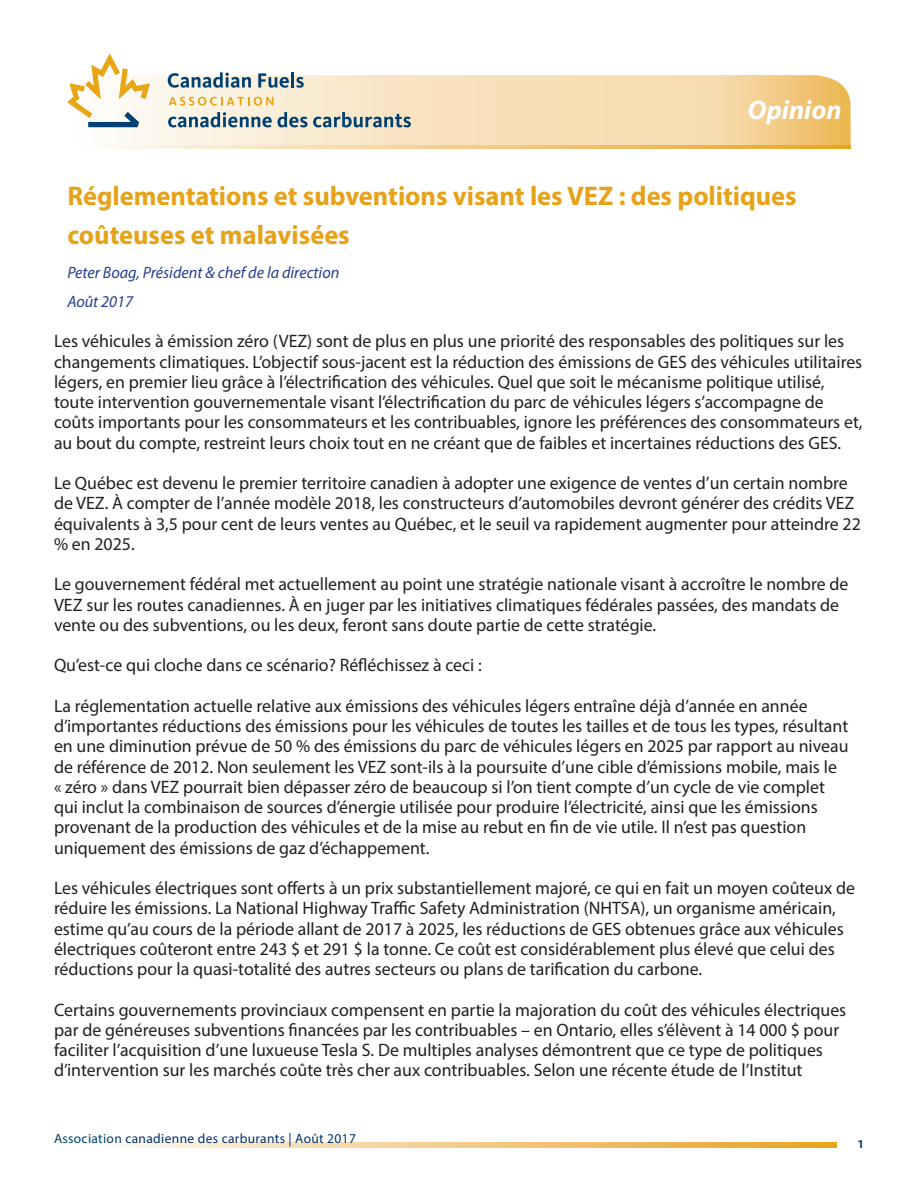
<style>
.page{position:relative;width:918px;height:1188px;background:#fff}
.page>*{position:absolute;margin:0;border:0;box-sizing:border-box;transform-origin:0 0}
.Heading_Bold_24pt{font:700 27px/39px "Myriad Pro";color:#e6a218}
.t1{font:italic 700 27px "Myriad Pro";color:#fff}
.Body_copy_10_1_2_pt{font:18px/20.2px "Myriad Pro";color:#231f20}
.Heading_Bold_24pt-2{font:italic 16.5px "Myriad Pro";color:#253f8e}
.t2{font:13.5px "Myriad Pro";letter-spacing:.025em;color:#00306d}
.t3{font:700 12px "Myriad Pro";color:#004270}
.s1{color:#004270}
</style>
<div class="page">
<svg style="left:88px;top:75px;width:763px;height:71px;background:#f6deb5"></svg>
<svg style="left:106px;top:146px;width:745px;height:3px;background:#f2cc89"></svg>
<svg style="left:168px;top:72px;width:83px;height:16px"></svg>
<svg style="left:258px;top:73px;width:31px;height:15px"></svg>
<hr style="left:291px;top:72px;width:3px;height:15px;background:#004073">
<svg style="left:296px;top:77px;width:8px;height:11px"></svg>
<svg style="left:169px;top:97px;width:104px;height:9px"></svg>
<svg style="left:168px;top:112px;width:104px;height:15px;background:#9baeb7"></svg>
<svg style="left:278px;top:112px;width:133px;height:15px;background:#9eabab"></svg>
<svg style="left:67px;top:54px;width:83px;height:73px"></svg>
<svg style="left:111px;top:1143px;width:726px;height:4px;background:#f2cb87"></svg>
<h1 class="t1" style="left:748px;top:92px;width:96px">Opinion</h1>
<p class="Heading_Bold_24pt" style="left:67px;top:175px;width:731px">Réglementations et subventions visant les VEZ : des politiques coûteuses et malavisées</p>
<p class="Heading_Bold_24pt-2" style="left:67px;top:262px;width:274px">Peter Boag, Président &amp; chef de la direction</p>
<p class="Heading_Bold_24pt-2" style="left:67px;top:291px;width:67px">Août 2017</p>
<p class="Body_copy_10_1_2_pt" style="left:54px;top:331px;width:810px">Les véhicules à émission zéro (VEZ) sont de plus en plus une priorité des responsables des politiques sur les changements climatiques. L’objectif sous-jacent est la réduction des émissions de GES des véhicules utilitaires légers, en premier lieu grâce à l’électrification des véhicules. Quel que soit le mécanisme politique utilisé, toute intervention gouvernementale visant l’électrification du parc de véhicules légers s’accompagne de coûts importants pour les consommateurs et les contribuables, ignore les préférences des consommateurs et, au bout du compte, restreint leurs choix tout en ne créant que de faibles et incertaines réductions des GES.</p>
<p class="Body_copy_10_1_2_pt" style="left:54px;top:473px;width:808px">Le Québec est devenu le premier territoire canadien à adopter une exigence de ventes d’un certain nombre de VEZ. À compter de l’année modèle 2018, les constructeurs d’automobiles devront générer des crédits VEZ équivalents à 3,5 pour cent de leurs ventes au Québec, et le seuil va rapidement augmenter pour atteindre 22 % en 2025.</p>
<p class="Body_copy_10_1_2_pt" style="left:54px;top:574px;width:796px">Le gouvernement fédéral met actuellement au point une stratégie nationale visant à accroître le nombre de<br>VEZ sur les routes canadiennes. À en juger par les initiatives climatiques fédérales passées, des mandats de vente ou des subventions, ou les deux, feront sans doute partie de cette stratégie.</p>
<p class="Body_copy_10_1_2_pt" style="left:54px;top:655px;width:429px">Qu’est-ce qui cloche dans ce scénario? Réfléchissez à ceci :</p>
<p class="Body_copy_10_1_2_pt" style="left:54px;top:695px;width:796px">La réglementation actuelle relative aux émissions des véhicules légers entraîne déjà d’année en année d’importantes réductions des émissions pour les véhicules de toutes les tailles et de tous les types, résultant en une diminution prévue de 50 % des émissions du parc de véhicules légers en 2025 par rapport au niveau de référence de 2012. Non seulement les VEZ sont-ils à la poursuite d’une cible d’émissions mobile, mais le « zéro » dans VEZ pourrait bien dépasser zéro de beaucoup si l’on tient compte d’un cycle de vie complet qui inclut la combinaison de sources d’énergie utilisée pour produire l’électricité, ainsi que les émissions provenant de la production des véhicules et de la mise au rebut en fin de vie utile. Il n’est pas question uniquement des émissions de gaz d’échappement.</p>
<p class="Body_copy_10_1_2_pt" style="left:54px;top:878px;width:803px">Les véhicules électriques sont offerts à un prix substantiellement majoré, ce qui en fait un moyen coûteux de réduire les émissions. La National Highway Traffic Safety Administration (NHTSA), un organisme américain, estime qu’au cours de la période allant de 2017 à 2025, les réductions de GES obtenues grâce aux véhicules électriques coûteront entre 243 $ et 291 $ la tonne. Ce coût est considérablement plus élevé que celui des réductions pour la quasi-totalité des autres secteurs ou plans de tarification du carbone.</p>
<p class="Body_copy_10_1_2_pt" style="left:54px;top:999px;width:794px">Certains gouvernements provinciaux compensent en partie la majoration du coût des véhicules électriques par de généreuses subventions financées par les contribuables – en Ontario, elles s’élèvent à 14 000 $ pour faciliter l’acquisition d’une luxueuse Tesla S. De multiples analyses démontrent que ce type de politiques d’intervention sur les marchés coûte très cher aux contribuables. Selon une récente étude de l’Institut</p>
<p class="t2" style="left:54px;top:1130px;width:304px"><span class="s1">Association</span> canadienne des carburants | Août 2017</p>
<p class="t3" style="left:857px;top:1136px;width:8px">1</p>
</div>
